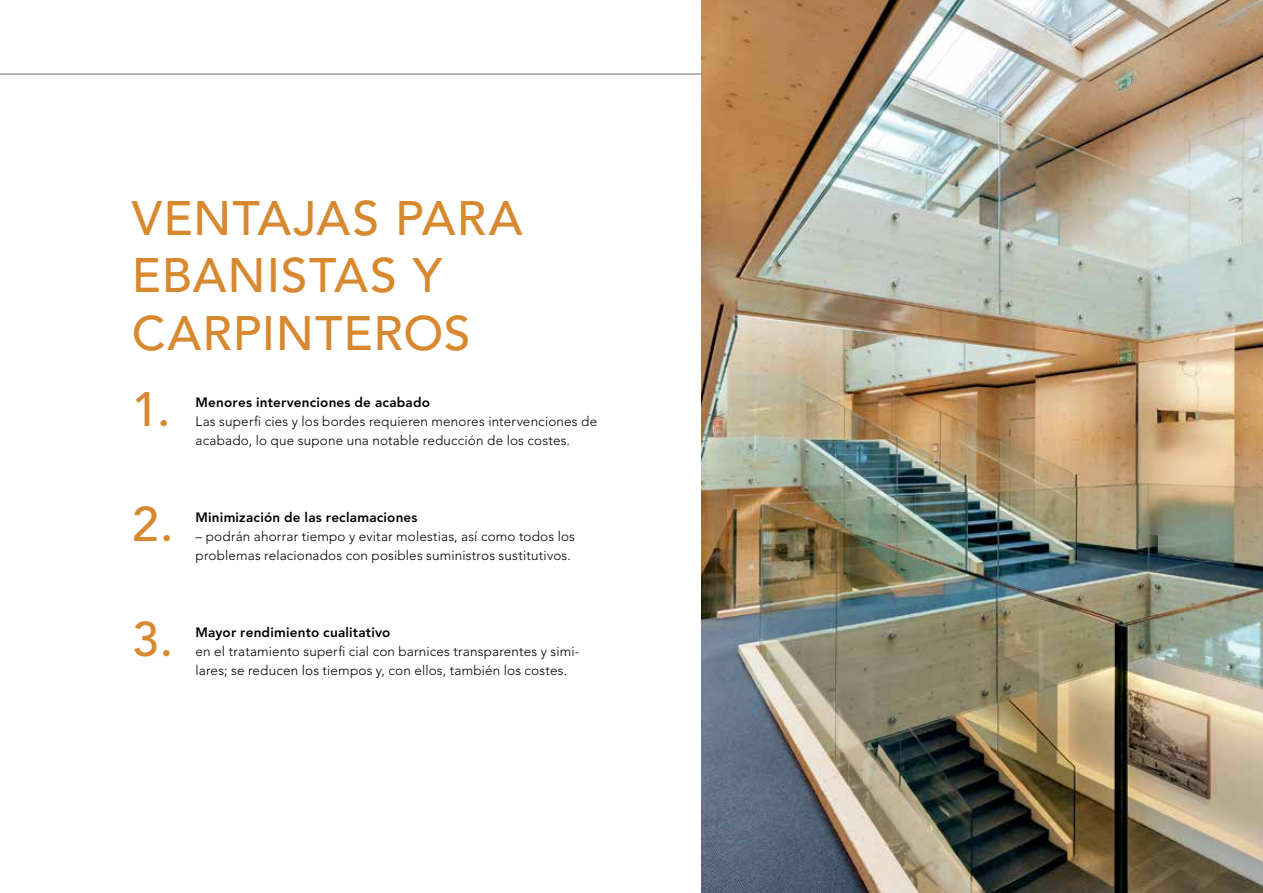
<style>
.page{position:relative;width:1263px;height:893px;background:#fff}
.page>*{position:absolute;margin:0;border:0;box-sizing:border-box;transform-origin:0 0}
.t1{font:500 48px/57.4px "Avenir LT Std";letter-spacing:.02em;color:#d8882e}
.t2{font:300 13.5px/19.2px "Avenir LT Std";letter-spacing:.01em;color:#000}
.t3{font:800 13.5px "Avenir LT Std";letter-spacing:.015em;color:#000}
</style>
<div class="page">
<hr style="left:0;top:74px;width:1216px;height:1px;background:#6d6e71">
<img style="left:702px;top:0;width:561px;height:893px">
<h1 class="t1" style="left:132px;top:191px;width:392px">VENTAJAS PARA<br>EBANISTAS Y<br>CARPINTEROS</h1>
<h1 class="t1" style="left:132px;top:382px;width:40px">1.</h1>
<h1 class="t1" style="left:132px;top:497px;width:43px">2.</h1>
<h1 class="t1" style="left:132px;top:612px;width:43px">3.</h1>
<p class="t3" style="left:196px;top:394px;width:236px">Menores intervenciones de acabado</p>
<p class="t2" style="left:196px;top:412px;width:403px">Las superfi cies y los bordes requieren menores intervenciones de acabado, lo que supone una notable reducción de los costes.</p>
<p class="t3" style="left:196px;top:509px;width:223px">Minimización de las reclamaciones</p>
<p class="t2" style="left:196px;top:527px;width:381px">– podrán ahorrar tiempo y evitar molestias, así como todos los problemas relacionados con posibles suministros sustitutivos.</p>
<p class="t3" style="left:196px;top:624px;width:196px">Mayor rendimiento cualitativo</p>
<p class="t2" style="left:196px;top:642px;width:385px">en el tratamiento superfi cial con barnices transparentes y simi&shy;lares; se reducen los tiempos y, con ellos, también los costes.</p>
</div>
